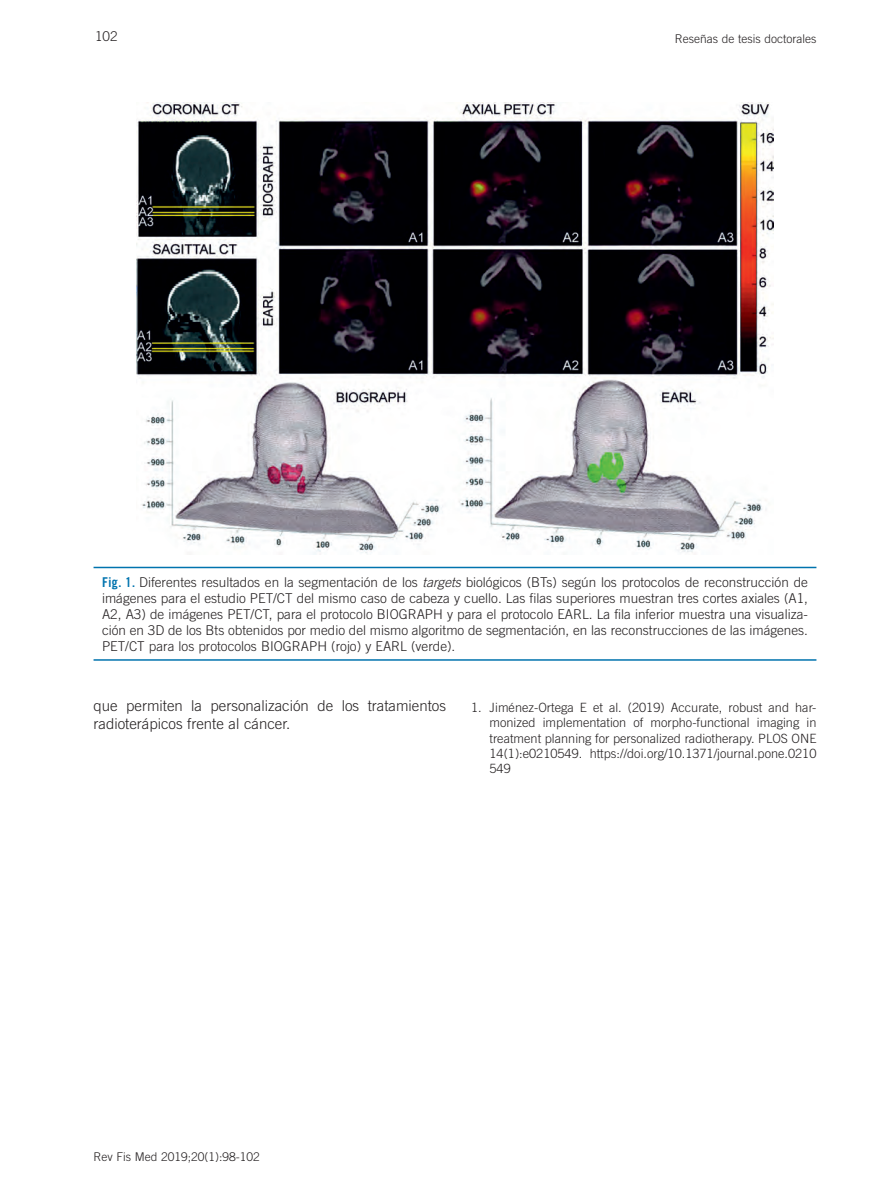
<style>
.page{position:relative;width:893px;height:1191px;background:#fff}
.page>*{position:absolute;margin:0;border:0;box-sizing:border-box;transform-origin:0 0}
.t1{font:300 15px/18px "Trade Gothic";color:#231f20}
.Figura_pie_IG{font:300 13.5px/16.2px "Trade Gothic";color:#231f20;text-align:justify}
.t2{font:300 12.75px/15.3px "Trade Gothic";color:#231f20;text-align:justify}
.t3{font:300 12px "Trade Gothic";color:#231f20}
.s1{font-family:"Trade Gothic Bold Cond Twenty 10";font-weight:400;color:#0073ae}
.s2{font-style:italic}
</style>
<div class="page">
<hr style="left:94px;top:567px;width:722px;height:1px;background:#0073ae">
<hr style="left:94px;top:659px;width:722px;height:1px;background:#0073ae">
<img style="left:136px;top:102px;width:638px;height:453px">
<p class="Figura_pie_IG" style="left:95px;top:28px;width:24px">102</p>
<p class="t3" style="left:675px;top:31px;width:143px">Reseñas de tesis doctorales</p>
<p class="Figura_pie_IG" style="left:102px;top:573px;width:707px"><span class="s1">Fig. 1.</span> Diferentes resultados en la segmentación de los <span class="s2">targets</span> biológicos (BTs) según los protocolos de reconstrucción de imágenes para el estudio PET/CT del mismo caso de cabeza y cuello. Las filas superiores muestran tres cortes axiales (A1, A2, A3) de imágenes PET/CT, para el protocolo BIOGRAPH y para el protocolo EARL. La fila inferior muestra una visualiza&shy;ción en 3D de los Bts obtenidos por medio del mismo algoritmo de segmentación, en las reconstrucciones de las imágenes.<br>PET/CT para los protocolos BIOGRAPH (rojo) y EARL (verde).</p>
<p class="t1" style="left:94px;top:696px;width:354px">que permiten la personalización de los tratamientos radioterápicos frente al cáncer.</p>
<p class="t2" style="left:489px;top:699px;width:328px;text-indent:-18px">1. Jiménez-Ortega E et al. (2019) Accurate, robust and har&shy;monized implementation of morpho-functional imaging in treatment planning for personalized radiotherapy. PLOS ONE 14(1):e0210549. https://doi.org/10.1371/journal.pone.0210<br>549</p>
<p class="t3" style="left:94px;top:1149px;width:168px">Rev Fis Med 2019;20(1):98-102</p>
</div>
